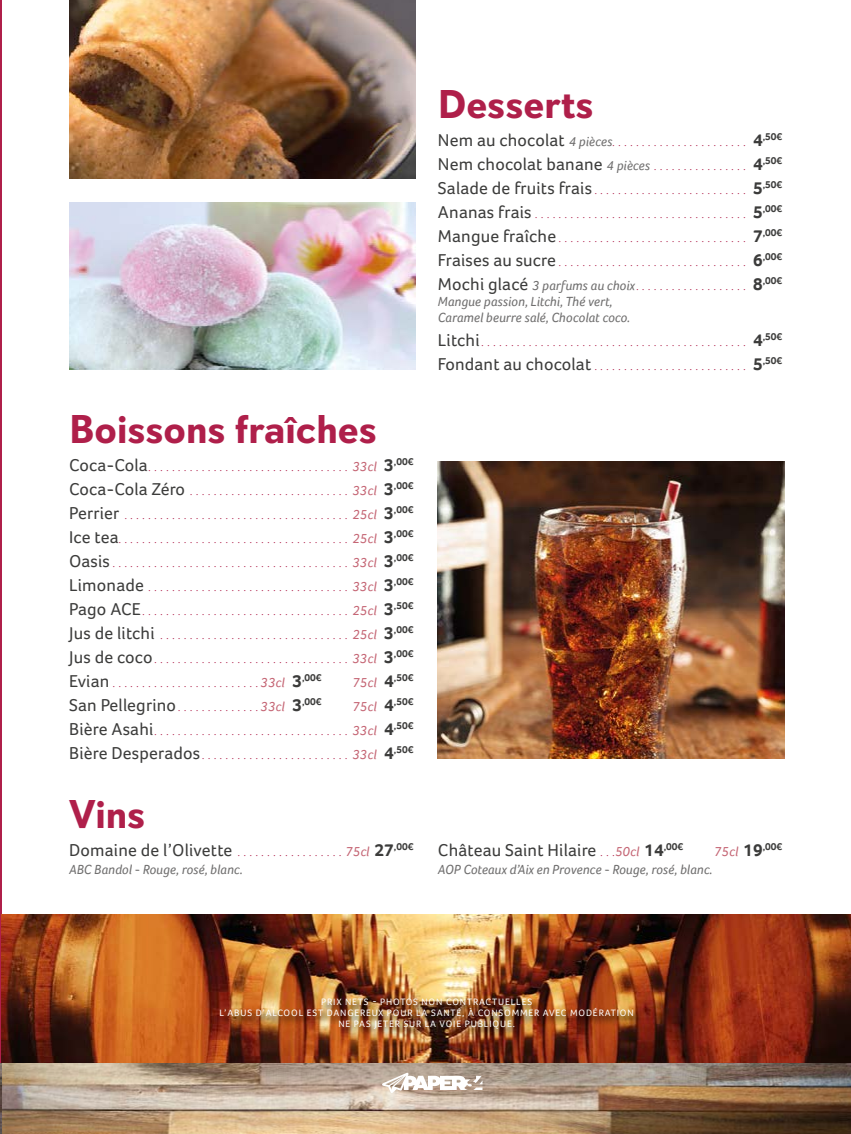
<style>
.page{position:relative;width:851px;height:1134px;background:#fff}
.page>*{position:absolute;margin:0;border:0;box-sizing:border-box;transform-origin:0 0}
.t1{font:700 40px "Davis Sans";color:#af1f4a}
.t2{font:17.6px "Foco";letter-spacing:.01em;color:#3c3c3b}
.t3{font:italic 13.6px/16px "Foco";color:#706f6f}
.t4{font:italic 13.6px "Foco";color:#c56675}
.t5{font:9.6px "Foco";color:#af1f4a}
.t6{font:9.6px/10.8px "Foco";letter-spacing:.09em;color:#fff;text-align:center}
.s1{font-size:17.6px;color:#3c3c3b}
.s2{font-style:italic;font-size:13.6px;color:#c56675}
.s3{font-weight:700;font-size:17.6px;color:#3c3c3b}
.s4{font-weight:700;font-style:normal;font-size:17.6px;color:#3c3c3b}
.s5{font-size:9.6px;color:#af1f4a}
.s6{font-weight:700}
.s7{font-style:italic;font-size:13.6px;color:#706f6f}
</style>
<div class="page">
<hr style="left:0;top:0;width:1px;height:1064px;background:#af1f4a">
<img style="left:69px;top:203px;width:346px;height:167px">
<img style="left:438px;top:461px;width:345px;height:298px">
<img style="left:1px;top:915px;width:849px;height:149px">
<img style="left:69px;top:0;width:346px;height:179px">
<img style="left:218px;top:997px;width:424px;height:41px">
<img style="left:0;top:1064px;width:850px;height:70px">
<svg style="left:382px;top:1073px;width:100px;height:20px"></svg>
<h1 class="t1" style="left:69px;top:405px;width:309px">Boissons fraîches</h1>
<p class="t5" style="left:69px;top:462px;width:346px"><span class="s1">Coca-Cola</span> . . . . . . . . . . . . . . . . . . . . . . . . . . . . . . . . . . <span class="s2">33cl</span> <span class="s3">3</span><sup>,00€</sup></p>
<p class="t5" style="left:69px;top:486px;width:346px"><span class="s1">Coca-Cola Zéro</span> . . . . . . . . . . . . . . . . . . . . . . . . . . . <span class="s2">33cl</span> <span class="s3">3</span><sup>,00€</sup></p>
<p class="t5" style="left:69px;top:510px;width:346px"><span class="s1">Perrier</span> . . . . . . . . . . . . . . . . . . . . . . . . . . . . . . . . . . . . . . <span class="s2">25cl</span> <span class="s3">3</span><sup>,00€</sup></p>
<p class="t5" style="left:69px;top:534px;width:346px"><span class="s1">Ice tea</span> . . . . . . . . . . . . . . . . . . . . . . . . . . . . . . . . . . . . . . . <span class="s2">25cl</span> <span class="s3">3</span><sup>,00€</sup></p>
<p class="t5" style="left:69px;top:558px;width:346px"><span class="s1">Oasis</span> . . . . . . . . . . . . . . . . . . . . . . . . . . . . . . . . . . . . . . . . <span class="s2">33cl</span> <span class="s3">3</span><sup>,00€</sup></p>
<p class="t5" style="left:69px;top:582px;width:346px"><span class="s1">Limonade</span> . . . . . . . . . . . . . . . . . . . . . . . . . . . . . . . . . . <span class="s2">33cl</span> <span class="s3">3</span><sup>,00€</sup></p>
<p class="t5" style="left:69px;top:606px;width:346px"><span class="s1">Pago ACE</span> . . . . . . . . . . . . . . . . . . . . . . . . . . . . . . . . . . . <span class="s2">25cl</span> <span class="s3">3</span><sup>,50€</sup></p>
<p class="t5" style="left:69px;top:630px;width:346px"><span class="s1">Jus de litchi</span> . . . . . . . . . . . . . . . . . . . . . . . . . . . . . . . . <span class="s2">25cl</span> <span class="s3">3</span><sup>,00€</sup></p>
<p class="t5" style="left:69px;top:654px;width:346px"><span class="s1">Jus de coco</span> . . . . . . . . . . . . . . . . . . . . . . . . . . . . . . . . . <span class="s2">33cl</span> <span class="s3">3</span><sup>,00€</sup></p>
<p class="t5" style="left:69px;top:678px;width:254px"><span class="s1">Evian</span> . . . . . . . . . . . . . . . . . . . . . . . . . <span class="s2">33cl</span> <span class="s3">3</span><sup>,00€</sup></p>
<h3 class="t4" style="left:352px;top:673px;width:62px">75cl <span class="s4">4</span><sup>,50€</sup></h3>
<p class="t5" style="left:69px;top:702px;width:254px"><span class="s1">San Pellegrino</span> . . . . . . . . . . . . . . <span class="s2">33cl</span> <span class="s3">3</span><sup>,00€</sup></p>
<h3 class="t4" style="left:352px;top:697px;width:62px">75cl <span class="s4">4</span><sup>,50€</sup></h3>
<p class="t5" style="left:69px;top:726px;width:346px"><span class="s1">Bière Asahi</span> . . . . . . . . . . . . . . . . . . . . . . . . . . . . . . . . . <span class="s2">33cl</span> <span class="s3">4</span><sup>,50€</sup></p>
<p class="t5" style="left:69px;top:750px;width:346px"><span class="s1">Bière Desperados</span> . . . . . . . . . . . . . . . . . . . . . . . . . <span class="s2">33cl</span> <span class="s3">4</span><sup>,50€</sup></p>
<h1 class="t1" style="left:69px;top:791px;width:78px">Vins</h1>
<h2 class="t2" style="left:69px;top:840px;width:346px">Domaine de l’Olivette <span class="s5">. . . . . . . . . . . . . . . . . .</span> <span class="s2">75cl</span> <span class="s6">27</span><sup>,00€</sup></h2>
<h3 class="t3" style="left:69px;top:862px;width:175px">ABC Bandol - Rouge, rosé, blanc.</h3>
<h1 class="t1" style="left:438px;top:80px;width:157px">Desserts</h1>
<p class="t5" style="left:438px;top:137px;width:346px"><span class="s1">Nem au chocolat</span> <span class="s7">4 pièces</span> . . . . . . . . . . . . . . . . . . . . . . . <span class="s3">4</span><sup>,50€</sup></p>
<h2 class="t2" style="left:438px;top:154px;width:346px">Nem chocolat banane <span class="s7">4 pièces</span> <span class="s5">. . . . . . . . . . . . . . . .</span> <span class="s6">4</span><sup>,50€</sup></h2>
<p class="t5" style="left:438px;top:185px;width:346px"><span class="s1">Salade de fruits frais</span> . . . . . . . . . . . . . . . . . . . . . . . . . . <span class="s3">5</span><sup>,50€</sup></p>
<p class="t5" style="left:438px;top:209px;width:346px"><span class="s1">Ananas frais</span> . . . . . . . . . . . . . . . . . . . . . . . . . . . . . . . . . . . . <span class="s3">5</span><sup>,00€</sup></p>
<p class="t5" style="left:438px;top:233px;width:346px"><span class="s1">Mangue fraîche</span> . . . . . . . . . . . . . . . . . . . . . . . . . . . . . . . . <span class="s3">7</span><sup>,00€</sup></p>
<p class="t5" style="left:438px;top:257px;width:346px"><span class="s1">Fraises au sucre</span> . . . . . . . . . . . . . . . . . . . . . . . . . . . . . . . . <span class="s3">6</span><sup>,00€</sup></p>
<p class="t5" style="left:438px;top:281px;width:346px"><span class="s1">Mochi glacé</span> <span class="s7">3 parfums au choix</span> . . . . . . . . . . . . . . . . . . . <span class="s3">8</span><sup>,00€</sup></p>
<h3 class="t3" style="left:438px;top:293px;width:193px">Mangue passion, Litchi, Thé vert,<br>Caramel beurre salé, Chocolat coco.</h3>
<p class="t5" style="left:438px;top:337px;width:346px"><span class="s1">Litchi</span> . . . . . . . . . . . . . . . . . . . . . . . . . . . . . . . . . . . . . . . . . . . . . <span class="s3">4</span><sup>,50€</sup></p>
<p class="t5" style="left:438px;top:361px;width:346px"><span class="s1">Fondant au chocolat</span> . . . . . . . . . . . . . . . . . . . . . . . . . . <span class="s3">5</span><sup>,50€</sup></p>
<h2 class="t2" style="left:438px;top:840px;width:247px">Château Saint Hilaire <span class="s5">. . .</span><span class="s2">50cl</span> <span class="s6">14</span><sup>,00€</sup></h2>
<h3 class="t4" style="left:714px;top:843px;width:70px">75cl <span class="s4">19</span><sup>,00€</sup></h3>
<h3 class="t3" style="left:438px;top:862px;width:276px">AOP Coteaux d’Aix en Provence - Rouge, rosé, blanc.</h3>
<p class="t6" style="left:219px;top:996px;width:415px">PRIX NETS - PHOTOS NON CONTRACTUELLES<br>L’ABUS D’ALCOOL EST DANGEREUX POUR LA SANTÉ, À CONSOMMER AVEC MODÉRATION<br>NE PAS JETER SUR LA VOIE PUBLIQUE .</p>
</div>
